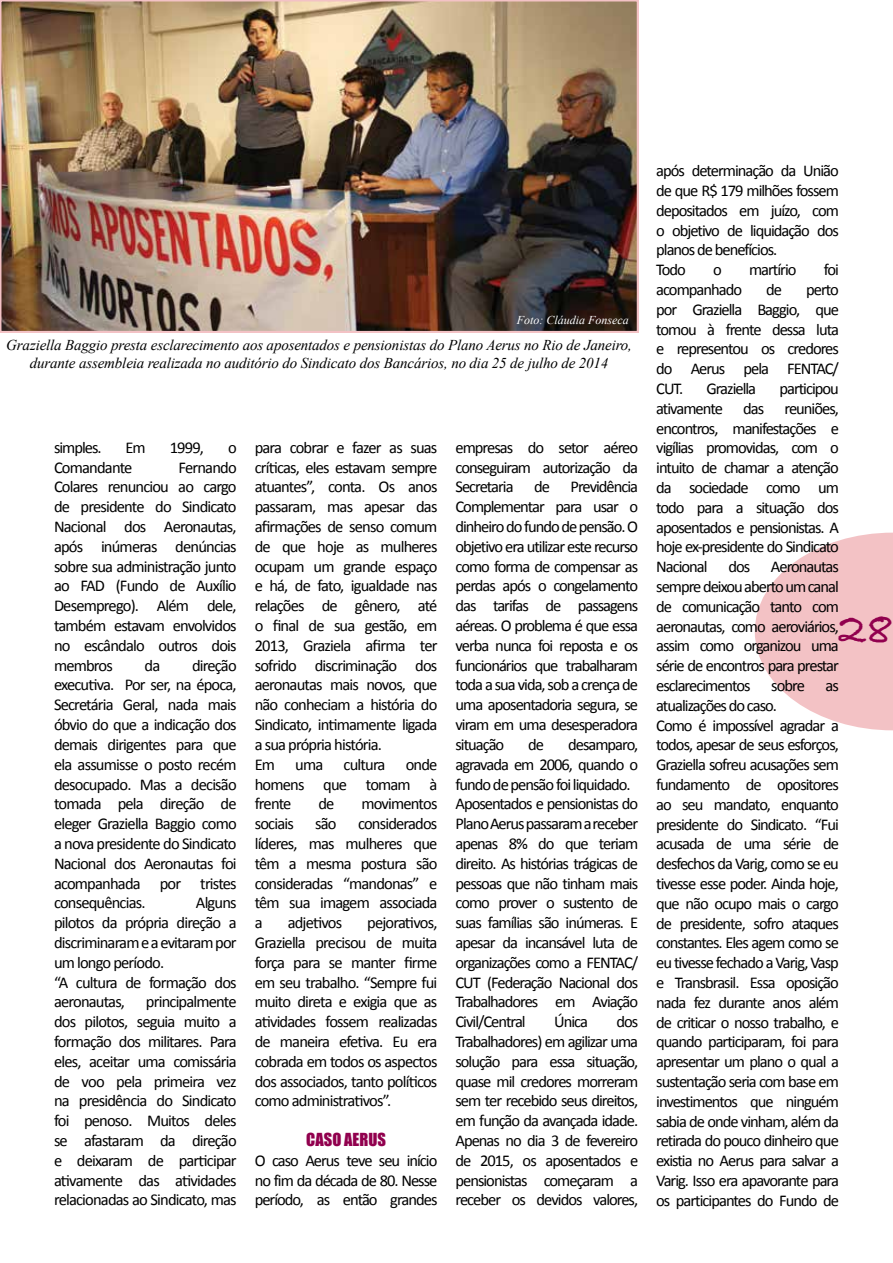
<style>
.page{position:relative;width:893px;height:1263px;background:#fff}
.page>*{position:absolute;margin:0;border:0;box-sizing:border-box;transform-origin:0 0}
.t1{font:700 45px "Bradley Hand ITCTT";color:#91004e}
.t2{font:16.5px/19.8px "Calibri";letter-spacing:-.06em;color:#000;text-align:justify}
.t3{font:16.5px "Impact";color:#91004e}
.t4{font:italic 15px/18px "Times New Roman";letter-spacing:-.01em;color:#000;text-align:center}
.t5{font:italic 12px "Times New Roman";color:#fff}
</style>
<div class="page">
<svg style="left:755px;top:533px;width:138px;height:197px"></svg>
<img style="left:3px;top:3px;width:632px;height:326px">
<div style="left:0;top:0;width:638px;height:332px;border:2px solid #f3c2c5"></div>
<p class="t5" style="left:517px;top:311px;width:113px">Foto: Cláudia Fonseca</p>
<p class="t4" style="left:6px;top:335px;width:627px">Graziella Baggio presta esclarecimento aos aposentados e pensionistas do Plano Aerus no Rio de Janeiro, durante assembleia realizada no auditório do Sindicato dos Bancários, no dia 25 de julho de 2014</p>
<p class="t2" style="left:54px;top:437px;width:49px">simples.</p>
<p class="t2" style="left:125px;top:437px;width:22px">Em</p>
<p class="t2" style="left:170px;top:437px;width:36px">1999,</p>
<p class="t2" style="left:228px;top:437px;width:10px">o</p>
<p class="t2" style="left:54px;top:456px;width:80px">Comandante</p>
<p class="t2" style="left:54px;top:456px;width:184px;text-indent:125px">Fernando Colares renunciou ao cargo de presidente do Sindicato Nacional dos Aeronautas, após inúmeras denúncias sobre sua administração junto ao FAD (Fundo de Auxílio Desemprego). Além dele, também estavam envolvidos no escândalo outros dois membros</p>
<p class="t2" style="left:54px;top:654px;width:184px;text-indent:138px">direção executiva. Por ser, na época, Secretária Geral, nada mais óbvio do que a indicação dos demais dirigentes para que ela assumisse o posto recém desocupado. Mas a decisão tomada pela direção de eleger Graziella Baggio como a nova presidente do Sindicato Nacional dos Aeronautas foi acompanhada por tristes consequências.</p>
<p class="t2" style="left:145px;top:654px;width:17px">da</p>
<p class="t2" style="left:54px;top:892px;width:184px;text-align:left;text-indent:142px">Alguns pilotos da própria direção a discriminaram e a evitaram por um longo período.<br>“A cultura de formação dos aeronautas,</p>
<p class="t2" style="left:54px;top:991px;width:184px;text-indent:92px">principalmente dos pilotos, seguia muito a formação dos militares. Para eles, aceitar uma comissária de voo pela primeira vez na presidência do Sindicato foi penoso. Muitos deles se afastaram da direção e deixaram de participar ativamente das atividades relacionadas ao Sindicato, mas</p>
<p class="t2" style="left:255px;top:437px;width:184px;text-align:left">para cobrar e fazer as suas críticas, eles estavam sempre atuantes”, conta. Os anos passaram, mas apesar das afirmações de senso comum de que hoje as mulheres ocupam um grande espaço e há, de fato, igualdade nas relações de gênero, até o final de sua gestão, em<br>2013, Graziela afirma ter sofrido discriminação dos aeronautas mais novos, que não conheciam a história do<br>Sindicato, intimamente ligada a sua própria história.<br>Em uma cultura onde homens que tomam à frente</p>
<p class="t2" style="left:318px;top:793px;width:18px">de</p>
<p class="t2" style="left:361px;top:793px;width:78px">movimentos</p>
<p class="t2" style="left:255px;top:813px;width:184px;text-indent:103px">considerados líderes, mas mulheres que têm a mesma postura são consideradas “mandonas” e têm sua imagem associada a</p>
<p class="t2" style="left:255px;top:813px;width:41px">sociais</p>
<p class="t2" style="left:315px;top:813px;width:23px">são</p>
<p class="t2" style="left:288px;top:912px;width:56px">adjetivos</p>
<p class="t2" style="left:255px;top:912px;width:184px;text-indent:113px">pejorativos, Graziella precisou de muita força para se manter firme em seu trabalho. “Sempre fui muito direta e exigia que as atividades fossem realizadas de maneira efetiva. Eu era cobrada em todos os aspectos dos associados, tanto políticos como administrativos”.</p>
<p class="t3" style="left:306px;top:1127px;width:81px">CASO AERUS</p>
<p class="t2" style="left:255px;top:1149px;width:184px">O caso Aerus teve seu início no fim da década de 80. Nesse período, as então grandes</p>
<p class="t2" style="left:455px;top:437px;width:184px">empresas do setor aéreo conseguiram autorização da Secretaria de Previdência Complementar para usar o dinheiro do fundo de pensão. O objetivo era utilizar este recurso como forma de compensar as perdas após o congelamento das tarifas de passagens aéreas. O problema é que essa verba nunca foi reposta e os funcionários que trabalharam toda a sua vida, sob a crença de uma aposentadoria segura, se viram em uma desesperadora situação</p>
<p class="t2" style="left:455px;top:734px;width:184px;text-align:left;text-indent:113px">desamparo, agravada em 2006, quando o fundo de pensão foi liquidado.<br>Aposentados e pensionistas do<br>Plano Aerus passaram a receber apenas 8% do que teriam direito. As histórias trágicas de pessoas que não tinham mais como prover o sustento de suas famílias são inúmeras. E apesar da incansável luta de organizações como a FENTAC/<br>CUT (Federação Nacional dos<br>Trabalhadores em Aviação<br>Civil/Central</p>
<p class="t2" style="left:528px;top:734px;width:17px">de</p>
<p class="t2" style="left:554px;top:1011px;width:35px">Única</p>
<p class="t2" style="left:455px;top:1011px;width:184px;text-indent:161px">dos Trabalhadores) em agilizar uma solução para essa situação, quase mil credores morreram sem ter recebido seus direitos, em função da avançada idade.<br>Apenas no dia 3 de fevereiro de 2015, os aposentados e pensionistas começaram a receber os devidos valores,</p>
<p class="t2" style="left:656px;top:160px;width:184px;text-align:left">após determinação da União de que R$ 179 milhões fossem depositados em juízo, com o objetivo de liquidação dos planos de benefícios.<br>Todo</p>
<p class="t2" style="left:713px;top:259px;width:10px">o</p>
<p class="t2" style="left:749px;top:259px;width:49px">martírio</p>
<p class="t2" style="left:824px;top:259px;width:17px">foi</p>
<p class="t2" style="left:656px;top:279px;width:87px">acompanhado</p>
<p class="t2" style="left:766px;top:279px;width:17px">de</p>
<p class="t2" style="left:656px;top:279px;width:184px;text-indent:150px">perto por Graziella Baggio, que tomou à frente dessa luta e representou os credores do Aerus pela FENTAC/ CUT.</p>
<p class="t2" style="left:706px;top:378px;width:51px">Graziella</p>
<p class="t2" style="left:656px;top:378px;width:184px;text-indent:123px">participou ativamente das reuniões, encontros, manifestações e vigílias promovidas, com o intuito de chamar a atenção da sociedade como um todo para a situação dos aposentados e pensionistas. A hoje ex-presidente do Sindicato Nacional</p>
<p class="t2" style="left:728px;top:556px;width:23px">dos</p>
<p class="t2" style="left:656px;top:556px;width:184px;text-indent:115px">Aeronautas sempre deixou aberto um canal de comunicação tanto com aeronautas, como aeroviários, assim como organizou uma série de encontros para prestar esclarecimentos</p>
<h1 class="t1" style="left:839px;top:594px;width:55px">28</h1>
<p class="t2" style="left:771px;top:675px;width:35px">sobre</p>
<p class="t2" style="left:826px;top:675px;width:15px">as</p>
<p class="t2" style="left:656px;top:695px;width:184px;text-align:left">atualizações do caso.<br>Como é impossível agradar a todos, apesar de seus esforços,<br>Graziella sofreu acusações sem fundamento de opositores ao seu mandato, enquanto presidente do Sindicato. “Fui acusada de uma série de desfechos da Varig, como se eu tivesse esse poder. Ainda hoje, que não ocupo mais o cargo de presidente, sofro ataques constantes. Eles agem como se eu tivesse fechado a Varig, Vasp e Transbrasil. Essa oposição nada fez durante anos além de criticar o nosso trabalho, e quando participaram, foi para apresentar um plano o qual a sustentação seria com base em investimentos que ninguém sabia de onde vinham, além da retirada do pouco dinheiro que existia no Aerus para salvar a<br>Varig. Isso era apavorante para os participantes do Fundo de</p>
</div>
